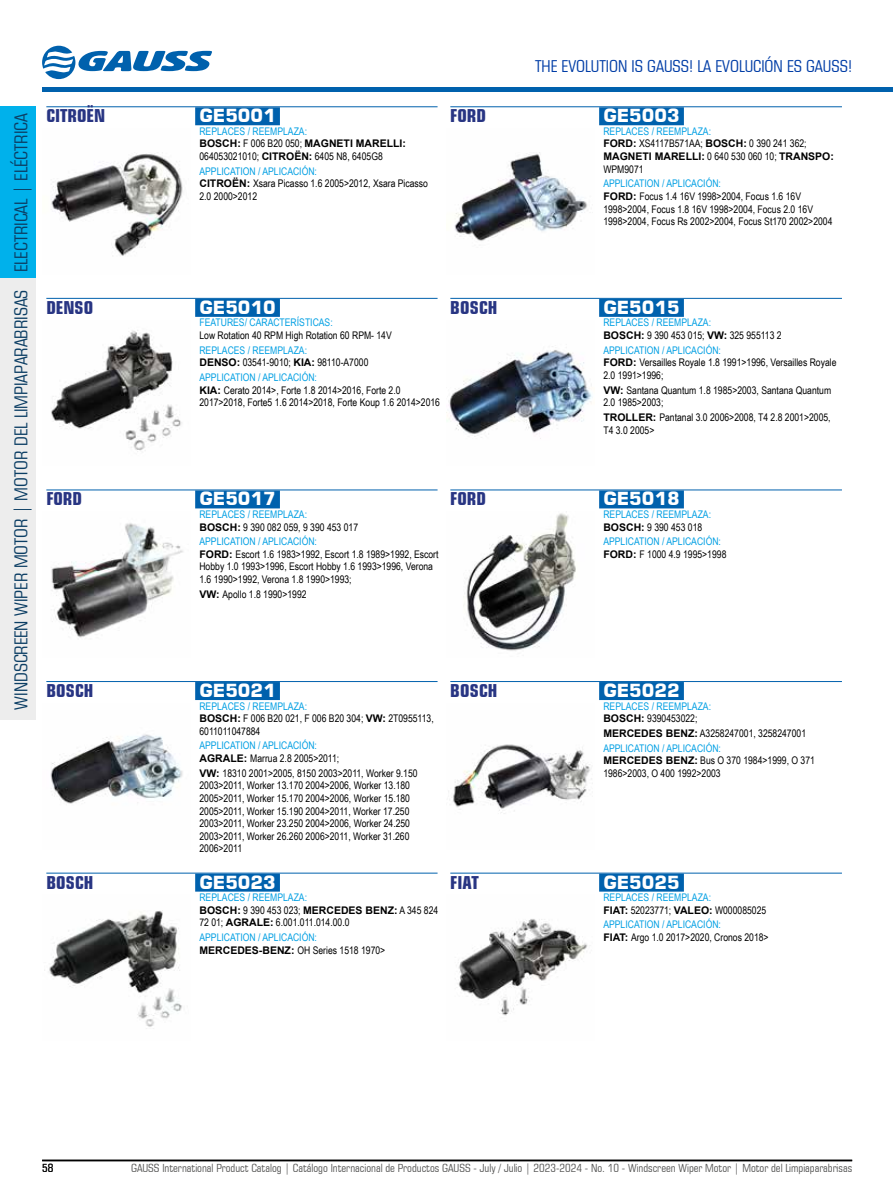
<style>
.page{position:relative;width:893px;height:1191px;background:#fff}
.page>*{position:absolute;margin:0;border:0;box-sizing:border-box;transform-origin:0 0}
.t1{font:condensed 18px "Square 721 BT";color:#0c3e64}
.t2{font:700 18px "Square 721 BT";color:#fff}
.t3{font:700 condensed 18px "Square 721 BT";color:#283583}
.t4{font:condensed 16.5px "Square 721 BT";color:#003da6}
.t5{font:condensed 11.25px "Square 721 BT";color:#575756}
.t6{font:condensed 11.25px "Square 721 BT";color:#000}
.t7{font:10.5px/12.6px "Arial Narrow";color:#000}
.t8{font:10.5px/12.6px "Arial Narrow";color:#009fe3}
.t9{font:700 10.5px "Arial";color:#000}
.s1{font-family:"Arial Narrow";font-weight:400}
.s2{font-family:"Arial";font-weight:700}
.s3{color:#009fe3}
.s4{font-family:"Arial";font-weight:700;color:#000}
.s5{color:#000}
</style>
<div class="page">
<hr style="left:42px;top:1159px;width:810px;height:2px;background:#000">
<div style="left:0;top:106px;width:36px;height:172px;background:#00b1eb"></div>
<div style="left:0;top:278px;width:36px;height:442px;background:#ededed"></div>
<svg style="left:42px;top:46px;width:170px;height:33px"></svg>
<hr style="left:42px;top:87px;width:851px;height:4px;background:#0061ad">
<hr style="left:46px;top:106px;width:392px;height:1px;background:#0061ad">
<div style="left:195px;top:107px;width:85px;height:18px;background:#0061ad"></div>
<img style="left:51px;top:152px;width:132px;height:104px">
<hr style="left:450px;top:106px;width:392px;height:1px;background:#0061ad">
<div style="left:599px;top:107px;width:85px;height:18px;background:#0061ad"></div>
<img style="left:454px;top:152px;width:134px;height:89px">
<hr style="left:46px;top:298px;width:392px;height:1px;background:#0061ad">
<div style="left:195px;top:299px;width:85px;height:18px;background:#0061ad"></div>
<img style="left:51px;top:330px;width:131px;height:122px">
<hr style="left:450px;top:298px;width:392px;height:1px;background:#0061ad">
<div style="left:599px;top:299px;width:85px;height:18px;background:#0061ad"></div>
<img style="left:446px;top:346px;width:147px;height:93px">
<hr style="left:46px;top:489px;width:392px;height:1px;background:#0061ad">
<div style="left:195px;top:490px;width:85px;height:18px;background:#0061ad"></div>
<img style="left:51px;top:523px;width:132px;height:115px">
<hr style="left:450px;top:489px;width:392px;height:1px;background:#0061ad">
<div style="left:599px;top:490px;width:85px;height:18px;background:#0061ad"></div>
<img style="left:463px;top:511px;width:113px;height:140px">
<hr style="left:46px;top:681px;width:392px;height:1px;background:#0061ad">
<div style="left:195px;top:682px;width:85px;height:18px;background:#0061ad"></div>
<img style="left:50px;top:734px;width:133px;height:70px">
<hr style="left:450px;top:681px;width:392px;height:1px;background:#0061ad">
<div style="left:599px;top:682px;width:85px;height:18px;background:#0061ad"></div>
<img style="left:448px;top:744px;width:145px;height:70px">
<hr style="left:46px;top:872px;width:392px;height:1px;background:#0061ad">
<div style="left:195px;top:873px;width:85px;height:18px;background:#0061ad"></div>
<img style="left:44px;top:910px;width:138px;height:119px">
<hr style="left:450px;top:872px;width:392px;height:1px;background:#0061ad">
<div style="left:599px;top:873px;width:85px;height:18px;background:#0061ad"></div>
<img style="left:457px;top:919px;width:131px;height:97px">
<h1 class="t1" style="left:10px;top:272px;width:160px;rotate:-90deg">ELECTRICAL | ELÉCTRICA</h1>
<h1 class="t1" style="left:10px;top:710px;width:421px;rotate:-90deg">WINDSCREEN WIPER MOTOR | MOTOR DEL LIMPIAPARABRISAS</h1>
<h1 class="t3" style="left:46px;top:105px;width:60px">CITROËN</h1>
<h1 class="t2" style="left:199px;top:105px;width:78px">GE5001</h1>
<p class="t8" style="left:199px;top:124px;width:109px">REPLACES / REEMPLAZA:</p>
<p class="t9" style="left:199px;top:136px;width:208px">BOSCH: <span class="s1">F 006 B20 050;</span> MAGNETI MARELLI:</p>
<p class="t7" style="left:199px;top:148px;width:185px;line-height:14.7px">064053021010; <span class="s2">CITROËN:</span> 6405 N8, 6405G8<br><span class="s3">APPLICATION / APLICACIÓN:</span></p>
<p class="t7" style="left:199px;top:177px;width:230px"><span class="s2">CITROËN:</span> Xsara Picasso 1.6 2005&gt;2012, Xsara Picasso<br>2.0 2000&gt;2012</p>
<h2 class="t4" style="left:535px;top:56px;width:319px">THE EVOLUTION IS GAUSS! LA EVOLUCIÓN ES GAUSS!</h2>
<h1 class="t3" style="left:450px;top:105px;width:37px">FORD</h1>
<h1 class="t2" style="left:603px;top:105px;width:78px">GE5003</h1>
<p class="t7" style="left:603px;top:124px;width:205px"><span class="s3">REPLACES / REEMPLAZA:<br></span><span class="s2">FORD:</span> XS4117B571AA; <span class="s2">BOSCH:</span> 0 390 241 362;</p>
<p class="t9" style="left:603px;top:149px;width:232px">MAGNETI MARELLI: <span class="s1">0 640 530 060 10;</span> TRANSPO:</p>
<p class="t7" style="left:603px;top:162px;width:42px">WPM9071</p>
<p class="t7" style="left:603px;top:177px;width:231px"><span class="s3">APPLICATION / APLICACIÓN:<br></span><span class="s2">FORD:</span> Focus 1.4 16V 1998&gt;2004, Focus 1.6 16V 1998&gt;2004, Focus 1.8 16V 1998&gt;2004, Focus 2.0 16V 1998&gt;2004, Focus Rs 2002&gt;2004, Focus St170 2002&gt;2004</p>
<h1 class="t3" style="left:46px;top:296px;width:48px">DENSO</h1>
<h1 class="t2" style="left:199px;top:296px;width:78px">GE5010</h1>
<p class="t8" style="left:199px;top:316px;width:135px">FEATURES/ CARACTERÍSTICAS:</p>
<p class="t7" style="left:199px;top:328px;width:194px">Low Rotation 40 RPM High Rotation 60 RPM- 14V</p>
<p class="t7" style="left:199px;top:343px;width:171px"><span class="s3">REPLACES / REEMPLAZA:<br></span><span class="s2">DENSO:</span> 03541-9010; <span class="s2">KIA:</span> 98110-A7000</p>
<p class="t7" style="left:199px;top:370px;width:242px"><span class="s3">APPLICATION / APLICACIÓN:<br></span><span class="s2">KIA:</span> Cerato 2014&gt;, Forte 1.8 2014&gt;2016, Forte 2.0<br>2017&gt;2018, Forte5 1.6 2014&gt;2018, Forte Koup 1.6 2014&gt;2016</p>
<h1 class="t3" style="left:450px;top:296px;width:49px">BOSCH</h1>
<h1 class="t2" style="left:603px;top:296px;width:78px">GE5015</h1>
<p class="t7" style="left:603px;top:316px;width:180px"><span class="s3">REPLACES / REEMPLAZA:<br></span><span class="s2">BOSCH:</span> 9 390 453 015; <span class="s2">VW:</span> 325 955113 2</p>
<p class="t7" style="left:603px;top:343px;width:235px"><span class="s3">APPLICATION / APLICACIÓN:<br></span><span class="s2">FORD:</span> Versailles Royale 1.8 1991&gt;1996, Versailles Royale<br>2.0 1991&gt;1996;</p>
<p class="t7" style="left:603px;top:383px;width:229px"><span class="s2">VW:</span> Santana Quantum 1.8 1985&gt;2003, Santana Quantum<br>2.0 1985&gt;2003;</p>
<p class="t7" style="left:603px;top:410px;width:229px"><span class="s2">TROLLER:</span> Pantanal 3.0 2006&gt;2008, T4 2.8 2001&gt;2005,<br>T4 3.0 2005&gt;</p>
<h1 class="t3" style="left:46px;top:488px;width:37px">FORD</h1>
<h1 class="t2" style="left:199px;top:488px;width:78px">GE5017</h1>
<p class="t7" style="left:199px;top:507px;width:160px"><span class="s3">REPLACES / REEMPLAZA:<br></span><span class="s2">BOSCH:</span> 9 390 082 059, 9 390 453 017</p>
<p class="t7" style="left:199px;top:535px;width:241px"><span class="s3">APPLICATION / APLICACIÓN:<br></span><span class="s2">FORD:</span> Escort 1.6 1983&gt;1992, Escort 1.8 1989&gt;1992, Escort Hobby 1.0 1993&gt;1996, Escort Hobby 1.6 1993&gt;1996, Verona 1.6 1990&gt;1992, Verona 1.8 1990&gt;1993;</p>
<p class="t7" style="left:199px;top:587px;width:109px"><span class="s2">VW:</span> Apollo 1.8 1990&gt;1992</p>
<h1 class="t3" style="left:450px;top:488px;width:37px">FORD</h1>
<h1 class="t2" style="left:603px;top:488px;width:78px">GE5018</h1>
<p class="t8" style="left:603px;top:507px;width:109px">REPLACES / REEMPLAZA:<br><span class="s4">BOSCH:</span> <span class="s5">9 390 453 018</span></p>
<p class="t8" style="left:603px;top:535px;width:125px">APPLICATION / APLICACIÓN:<br><span class="s4">FORD:</span> <span class="s5">F 1000 4.9 1995&gt;1998</span></p>
<h1 class="t3" style="left:46px;top:679px;width:49px">BOSCH</h1>
<h1 class="t2" style="left:199px;top:679px;width:78px">GE5021</h1>
<p class="t7" style="left:199px;top:699px;width:236px"><span class="s3">REPLACES / REEMPLAZA:<br></span><span class="s2">BOSCH:</span> F 006 B20 021, F 006 B20 304; <span class="s2">VW:</span> 2T0955113,<br>6011011047884</p>
<p class="t8" style="left:199px;top:739px;width:141px">APPLICATION / APLICACIÓN:<br><span class="s4">AGRALE:</span> <span class="s5">Marrua 2.8 2005&gt;2011;</span></p>
<p class="t7" style="left:199px;top:766px;width:220px"><span class="s2">VW:</span> 18310 2001&gt;2005, 8150 2003&gt;2011, Worker 9.150<br>2003&gt;2011, Worker 13.170 2004&gt;2006, Worker 13.180<br>2005&gt;2011, Worker 15.170 2004&gt;2006, Worker 15.180<br>2005&gt;2011, Worker 15.190 2004&gt;2011, Worker 17.250<br>2003&gt;2011, Worker 23.250 2004&gt;2006, Worker 24.250<br>2003&gt;2011, Worker 26.260 2006&gt;2011, Worker 31.260<br>2006&gt;2011</p>
<h1 class="t3" style="left:46px;top:871px;width:49px">BOSCH</h1>
<h1 class="t2" style="left:199px;top:871px;width:78px">GE5023</h1>
<p class="t8" style="left:199px;top:890px;width:109px">REPLACES / REEMPLAZA:</p>
<p class="t9" style="left:199px;top:902px;width:240px">BOSCH: <span class="s1">9 390 453 023;</span> MERCEDES BENZ: <span class="s1">A 345 824</span></p>
<p class="t7" style="left:199px;top:915px;width:152px;line-height:14.7px">72 01; <span class="s2">AGRALE:</span> 6.001.011.014.00.0<br><span class="s3">APPLICATION / APLICACIÓN:</span></p>
<p class="t7" style="left:199px;top:943px;width:187px"><span class="s2">MERCEDES-BENZ:</span> OH Series 1518 1970&gt;</p>
<h1 class="t3" style="left:450px;top:679px;width:49px">BOSCH</h1>
<h1 class="t2" style="left:603px;top:679px;width:78px">GE5022</h1>
<p class="t8" style="left:603px;top:699px;width:109px">REPLACES / REEMPLAZA:<br><span class="s4">BOSCH:</span> <span class="s5">9390453022;</span></p>
<p class="t8" style="left:603px;top:725px;width:204px;line-height:14.7px"><span class="s4">MERCEDES BENZ:</span> <span class="s5">A3258247001, 3258247001<br></span>APPLICATION / APLICACIÓN:</p>
<p class="t7" style="left:603px;top:754px;width:213px"><span class="s2">MERCEDES BENZ:</span> Bus O 370 1984&gt;1999, O 371<br>1986&gt;2003, O 400 1992&gt;2003</p>
<h1 class="t3" style="left:450px;top:871px;width:30px">FIAT</h1>
<h1 class="t2" style="left:603px;top:871px;width:78px">GE5025</h1>
<p class="t8" style="left:603px;top:890px;width:164px">REPLACES / REEMPLAZA:<br><span class="s4">FIAT:</span> <span class="s5">52023771;</span> <span class="s4">VALEO:</span> <span class="s5">W000085025</span></p>
<p class="t7" style="left:603px;top:918px;width:167px"><span class="s3">APPLICATION / APLICACIÓN:<br></span><span class="s2">FIAT:</span> Argo 1.0 2017&gt;2020, Cronos 2018&gt;</p>
<p class="t6" style="left:42px;top:1161px;width:13px">58</p>
<p class="t5" style="left:131px;top:1161px;width:723px">GAUSS International Product Catalog | Catálogo Internacional de Productos GAUSS - July / Julio | 2023-2024 - No. 10 - Windscreen Wiper Motor | Motor del Limpiaparabrisas</p>
</div>
